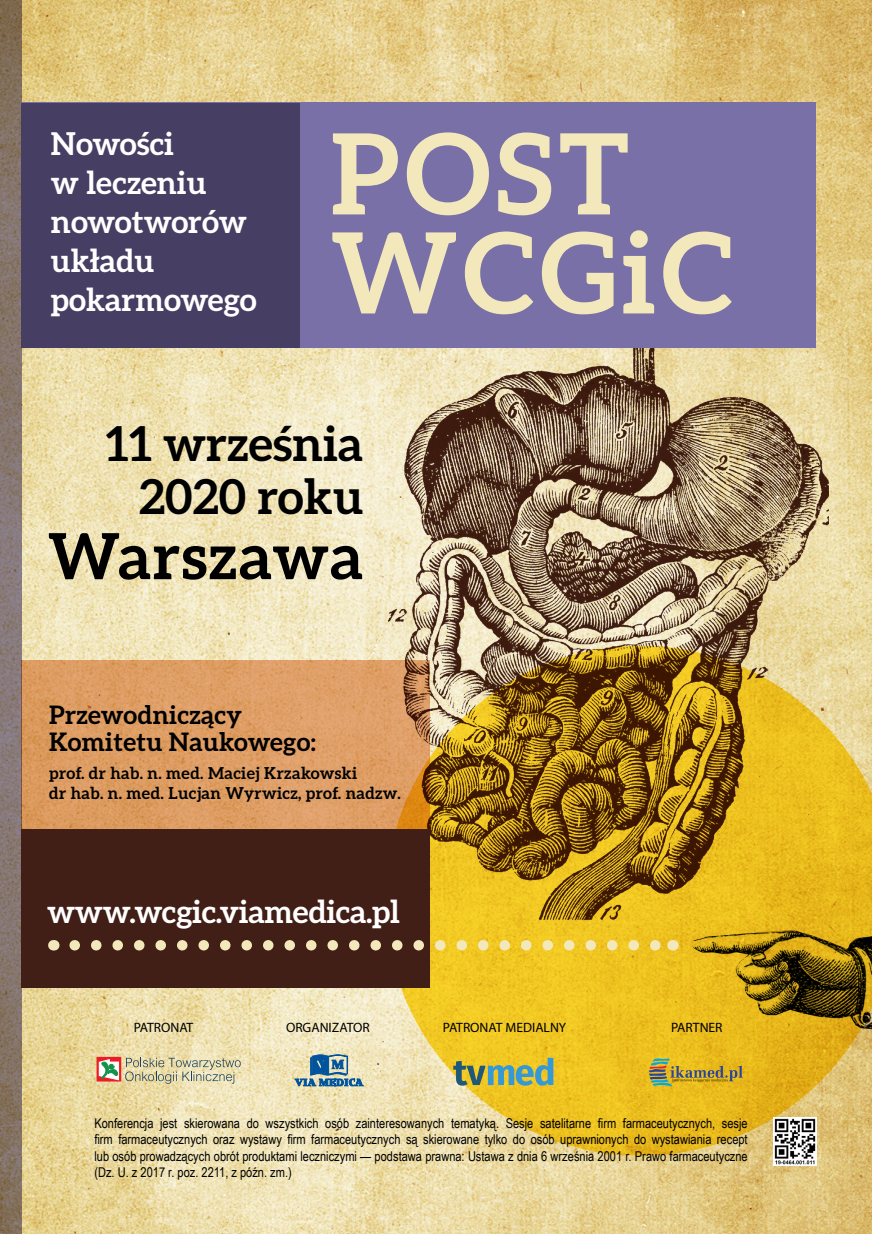
<style>
.page{position:relative;width:872px;height:1234px;background:#fff}
.page>*{position:absolute;margin:0;border:0;box-sizing:border-box;transform-origin:0 0}
.t1{font:700 112.05px/99px "Aleo";letter-spacing:.05em;color:#f2e8bc}
.t2{font:700 63.6px "Aleo";letter-spacing:.02em;color:#000}
.t3{font:700 48.15px/52.8px "Aleo";color:#000;text-align:right}
.t4{font:700 31.5px/39px "Aleo";color:#fff}
.t5{font:700 25.5px/27px "Aleo";letter-spacing:.01em;color:#000}
.t6{font:700 16.5px/19.8px "Aleo";letter-spacing:.02em;color:#000}
.t7{font:13.5px/16.5px "Arial Narrow";color:#000;text-align:justify}
.t8{font:13.5px "Myriad Pro";color:#000}
</style>
<div class="page">
<img style="left:22px;top:0;width:850px;height:1233px">
<svg style="left:0;top:0;width:22px;height:1233px;background:#84746b"></svg>
<img style="left:382px;top:330px;width:446px;height:330px">
<svg style="left:386px;top:645px;width:486px;height:510px;background:#c5a032"></svg>
<svg style="left:21px;top:660px;width:409px;height:168px;background:#db9b61"></svg>
<div style="left:21px;top:102px;width:795px;height:246px;background:#7870a6"></div>
<div style="left:21px;top:103px;width:279px;height:245px;background:#463f63"></div>
<div style="left:21px;top:828px;width:409px;height:159px;background:#411f17"></div>
<img style="left:0;top:926px;width:872px;height:110px">
<img style="left:773px;top:1116px;width:43px;height:48px">
<svg style="left:125px;top:1057px;width:116px;height:26px;background:#ccc7a4"></svg>
<div style="left:97px;top:1057px;width:24px;height:23px;border:1px solid #ea1e26"></div>
<svg style="left:99px;top:1059px;width:20px;height:20px"></svg>
<svg style="left:295px;top:1054px;width:68px;height:31px;background:#8ea9ae"></svg>
<img style="left:488px;top:1057px;width:65px;height:28px">
<img style="left:453px;top:1060px;width:33px;height:25px">
<svg style="left:649px;top:1058px;width:94px;height:28px;background:#bba33a"></svg>
<h3 class="t4" style="left:51px;top:123px;width:207px">Nowości<br>w leczeniu nowotworów układu pokarmowego</h3>
<h1 class="t1" style="left:331px;top:122px;width:404px">POST<br>WCGiC</h1>
<h3 class="t3" style="left:106px;top:416px;width:259px">11 września<br>2020 roku</h3>
<h2 class="t2" style="left:48px;top:519px;width:317px">Warszawa</h2>
<h3 class="t5" style="left:49px;top:700px;width:268px">Przewodniczący<br>Komitetu Naukowego:</h3>
<p class="t6" style="left:49px;top:762px;width:353px">prof. dr hab. n. med. Maciej Krzakowski<br>dr hab. n. med. Lucjan Wyrwicz, prof. nadzw.</p>
<h3 class="t4" style="left:47px;top:891px;width:354px">www.wcgic.viamedica.pl</h3>
<p class="t8" style="left:134px;top:1020px;width:61px">PATRONAT</p>
<p class="t8" style="left:286px;top:1020px;width:85px">ORGANIZATOR</p>
<p class="t8" style="left:443px;top:1020px;width:125px">PATRONAT MEDIALNY</p>
<p class="t8" style="left:671px;top:1020px;width:53px">PARTNER</p>
<p class="t7" style="left:94px;top:1114px;width:655px">Konferencja jest skierowana do wszystkich osób zainteresowanych tematyką. Sesje satelitarne firm farmaceutycznych, sesje firm farmaceutycznych oraz wystawy firm farmaceutycznych są skierowane tylko do osób uprawnionych do wystawiania recept lub osób prowadzących obrót produktami leczniczymi — podstawa prawna: Ustawa z dnia 6 września 2001 r. Prawo farmaceutyczne (Dz. U. z 2017 r. poz. 2211, z późn. zm.)</p>
</div>
